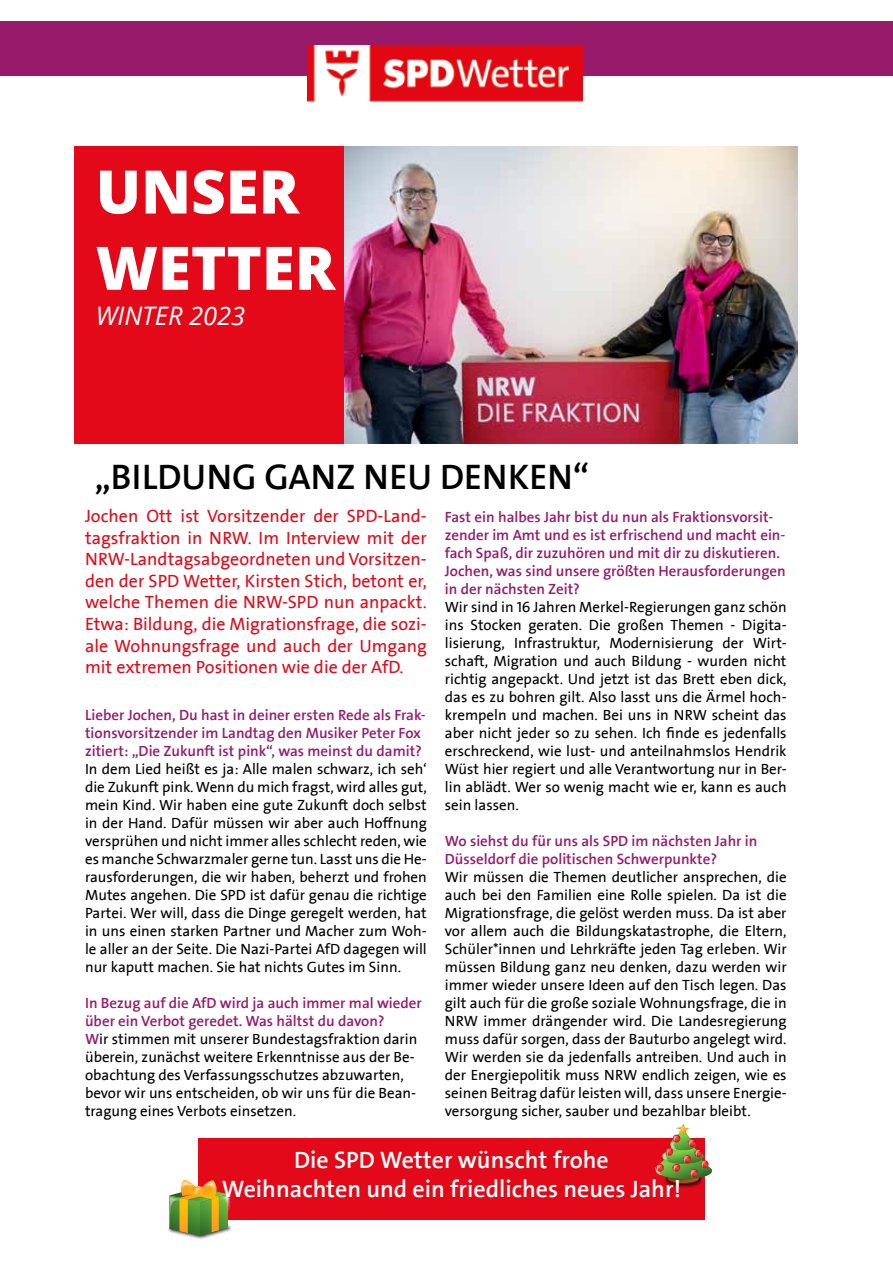
<style>
.page{position:relative;width:893px;height:1263px;background:#fff}
.page>*{position:absolute;margin:0;border:0;box-sizing:border-box;transform-origin:0 0}
.t1{font:800 60px/76.2px "Open Sans";color:#fff}
.t2{font:700 36px "SPD2002 The Sans";color:#000}
.t3{font:italic 25.5px "Open Sans";color:#fff}
.t4{font:700 24px/28.8px "SPD2002 The Sans";color:#fff;text-align:center}
.t5{font:18px/21.6px "SPD2002 The Sans";color:#e30918;text-align:justify}
.t6{font:15px/18px "SPD2002 The Sans";color:#000;text-align:justify}
.t7{font:700 15px/18px "SPD2002 The Sans";color:#981a6a}
.s1{font-weight:700;color:#981a6a}
</style>
<div class="page">
<div style="left:0;top:21px;width:893px;height:55px;background:#981a6a"></div>
<img style="left:307px;top:46px;width:276px;height:56px">
<div style="left:74px;top:146px;width:298px;height:298px;background:#e30918"></div>
<img style="left:344px;top:146px;width:453px;height:298px">
<div style="left:198px;top:1138px;width:507px;height:81px;background:#e30918"></div>
<img style="left:168px;top:1219px;width:65px;height:21px">
<img style="left:228px;top:1195px;width:2px;height:16px">
<svg style="left:169px;top:1179px;width:59px;height:57px"></svg>
<img style="left:667px;top:1184px;width:33px;height:4px">
<img style="left:655px;top:1124px;width:58px;height:60px">
<h1 class="t1" style="left:96px;top:150px;width:241px">UNSER<br>WETTER</h1>
<h3 class="t3" style="left:96px;top:299px;width:151px">WINTER 2023</h3>
<h2 class="t2" style="left:94px;top:458px;width:496px">„BILDUNG GANZ NEU DENKEN“</h2>
<p class="t5" style="left:85px;top:506px;width:343px">Jochen Ott ist Vorsitzender der SPD-Land&shy;tagsfraktion in NRW. Im Interview mit der NRW-Landtagsabgeordneten und Vorsitzen&shy;den der SPD Wetter, Kirsten Stich, betont er, welche Themen die NRW-SPD nun anpackt.<br>Etwa: Bildung, die Migrationsfrage, die sozi&shy;ale Wohnungsfrage und auch der Umgang mit extremen Positionen wie die der AfD.</p>
<p class="t7" style="left:85px;top:706px;width:342px">Lieber Jochen, Du hast in deiner ersten Rede als Frak&shy;tionsvorsitzender im Landtag den Musiker Peter Fox zitiert: „Die Zukunft ist pink“, was meinst du damit?</p>
<p class="t6" style="left:85px;top:760px;width:343px">In dem Lied heißt es ja: Alle malen schwarz, ich seh‘ die Zukunft pink. Wenn du mich fragst, wird alles gut, mein Kind. Wir haben eine gute Zukunft doch selbst in der Hand. Dafür müssen wir aber auch Hoffnung versprühen und nicht immer alles schlecht reden, wie es manche Schwarzmaler gerne tun. Lasst uns die He&shy;rausforderungen, die wir haben, beherzt und frohen Mutes angehen. Die SPD ist dafür genau die richtige Partei. Wer will, dass die Dinge geregelt werden, hat in uns einen starken Partner und Macher zum Woh&shy;le aller an der Seite. Die Nazi-Partei AfD dagegen will nur kaputt machen. Sie hat nichts Gutes im Sinn.</p>
<p class="t6" style="left:85px;top:994px;width:338px;text-align:left"><span class="s1">In Bezug auf die AfD wird ja auch immer mal wieder über ein Verbot geredet. Was hältst du davon?<br>W</span>ir stimmen mit unserer Bundestagsfraktion darin überein, zunächst weitere Erkenntnisse aus der Be&shy;obachtung des Verfassungsschutzes abzuwarten, bevor wir uns entscheiden, ob wir uns für die Bean&shy;tragung eines Verbots einsetzen.</p>
<p class="t7" style="left:445px;top:508px;width:342px">Fast ein halbes Jahr bist du nun als Fraktionsvorsit&shy;zender im Amt und es ist erfrischend und macht ein&shy;fach Spaß, dir zuzuhören und mit dir zu diskutieren.<br>Jochen, was sind unsere größten Herausforderungen in der nächsten Zeit?</p>
<p class="t6" style="left:445px;top:598px;width:343px">Wir sind in 16 Jahren Merkel-Regierungen ganz schön ins Stocken geraten. Die großen Themen - Digita&shy;lisierung, Infrastruktur, Modernisierung der Wirt&shy;schaft, Migration und auch Bildung - wurden nicht richtig angepackt. Und jetzt ist das Brett eben dick, das es zu bohren gilt. Also lasst uns die Ärmel hoch&shy;krempeln und machen. Bei uns in NRW scheint das aber nicht jeder so zu sehen. Ich finde es jedenfalls erschreckend, wie lust- und anteilnahmslos Hendrik Wüst hier regiert und alle Verantwortung nur in Ber&shy;lin ablädt. Wer so wenig macht wie er, kann es auch sein lassen.</p>
<p class="t7" style="left:445px;top:832px;width:314px">Wo siehst du für uns als SPD im nächsten Jahr in<br>Düsseldorf die politischen Schwerpunkte?</p>
<p class="t6" style="left:445px;top:868px;width:343px">Wir müssen die Themen deutlicher ansprechen, die auch bei den Familien eine Rolle spielen. Da ist die Migrationsfrage, die gelöst werden muss. Da ist aber vor allem auch die Bildungskatastrophe, die Eltern, Schüler*innen und Lehrkräfte jeden Tag erleben. Wir müssen Bildung ganz neu denken, dazu werden wir immer wieder unsere Ideen auf den Tisch legen. Das gilt auch für die große soziale Wohnungsfrage, die in NRW immer drängender wird. Die Landesregierung muss dafür sorgen, dass der Bauturbo angelegt wird.<br>Wir werden sie da jedenfalls antreiben. Und auch in der Energiepolitik muss NRW endlich zeigen, wie es seinen Beitrag dafür leisten will, dass unsere Energie&shy;versorgung sicher, sauber und bezahlbar bleibt.</p>
<h3 class="t4" style="left:222px;top:1147px;width:461px">Die SPD Wetter wünscht frohe<br>Weihnachten und ein friedliches neues Jahr!</h3>
</div>
